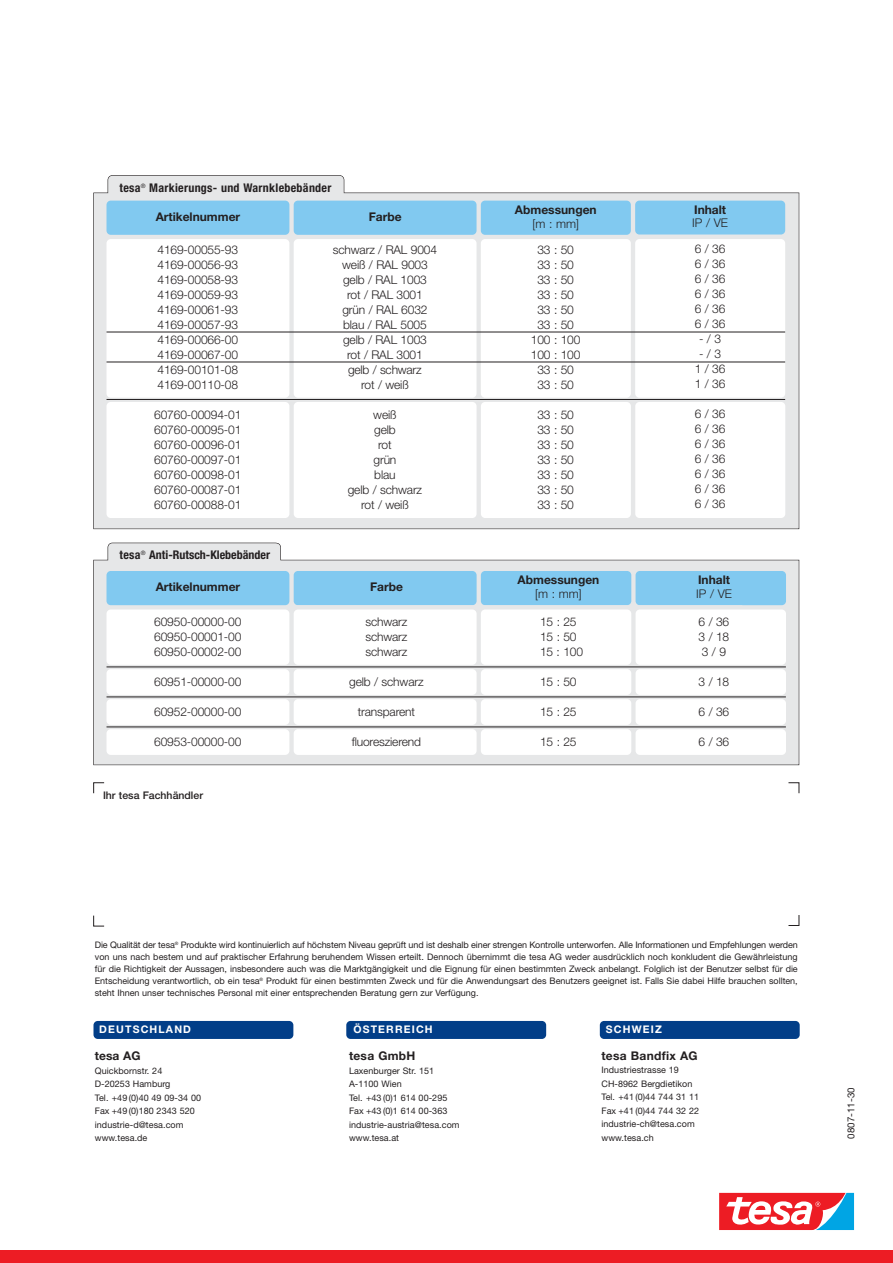
<style>
.page{position:relative;width:893px;height:1263px;background:#fff}
.page>*{position:absolute;margin:0;border:0;box-sizing:border-box;transform-origin:0 0}
.t1{font:300 12px/15px "Helvetica Neue";letter-spacing:-.01em;color:#231f20;text-align:justify}
.t2{font:700 12px "Helvetica Neue";color:#231f20}
.t3{font:700 condensed 12px "Helvetica Neue";letter-spacing:.025em;color:#231f20}
.t4{font:700 condensed 12px "Helvetica Neue";color:#231f20}
.t5{font:700 12px "Helvetica Neue";letter-spacing:.02em;color:#231f20}
.t6{font:700 10.5px "Helvetica Neue";letter-spacing:.11em;color:#fff}
.t7{font:500 10.5px "Helvetica Neue";color:#231f20}
.t8{font:9.75px "Helvetica Neue";color:#231f20}
.t9{font:9px/13.5px "Helvetica Neue";letter-spacing:.005em;color:#231f20}
</style>
<div class="page">
<svg style="left:93px;top:543px;width:706px;height:222px"></svg>
<div style="left:635px;top:571px;width:151px;height:34px;background:#81c9f0;border-radius:4px"></div>
<div style="left:635px;top:610px;width:151px;height:55px;background:#fff;border-radius:4px"></div>
<div style="left:635px;top:669px;width:151px;height:26px;background:#fff;border-radius:4px"></div>
<div style="left:481px;top:571px;width:150px;height:34px;background:#81c9f0;border-radius:4px"></div>
<div style="left:481px;top:610px;width:150px;height:55px;background:#fff;border-radius:4px"></div>
<div style="left:481px;top:669px;width:150px;height:26px;background:#fff;border-radius:4px"></div>
<div style="left:294px;top:571px;width:183px;height:34px;background:#81c9f0;border-radius:4px"></div>
<div style="left:294px;top:610px;width:183px;height:55px;background:#fff;border-radius:4px"></div>
<div style="left:294px;top:669px;width:183px;height:26px;background:#fff;border-radius:4px"></div>
<div style="left:635px;top:699px;width:151px;height:26px;background:#fff;border-radius:4px"></div>
<div style="left:481px;top:699px;width:150px;height:26px;background:#fff;border-radius:4px"></div>
<div style="left:294px;top:699px;width:183px;height:26px;background:#fff;border-radius:4px"></div>
<div style="left:635px;top:729px;width:151px;height:26px;background:#fff;border-radius:4px"></div>
<div style="left:481px;top:729px;width:150px;height:26px;background:#fff;border-radius:4px"></div>
<div style="left:294px;top:729px;width:183px;height:26px;background:#fff;border-radius:4px"></div>
<div style="left:0;top:1250px;width:893px;height:13px;background:#ed1c24"></div>
<div style="left:718px;top:1193px;width:136px;height:38px;background:#fef6f6"></div>
<svg style="left:719px;top:1193px;width:135px;height:37px"></svg>
<svg style="left:93px;top:175px;width:706px;height:354px"></svg>
<div style="left:106px;top:201px;width:183px;height:34px;background:#81c9f0;border-radius:4px"></div>
<div style="left:294px;top:201px;width:182px;height:34px;background:#81c9f0;border-radius:4px"></div>
<div style="left:481px;top:201px;width:150px;height:34px;background:#81c9f0;border-radius:4px"></div>
<div style="left:635px;top:201px;width:150px;height:34px;background:#81c9f0;border-radius:4px"></div>
<div style="left:106px;top:239px;width:183px;height:159px;background:#fff;border-radius:4px"></div>
<div style="left:294px;top:239px;width:182px;height:159px;background:#fff;border-radius:4px"></div>
<div style="left:481px;top:239px;width:150px;height:159px;background:#fff;border-radius:4px"></div>
<div style="left:635px;top:239px;width:150px;height:159px;background:#fff;border-radius:4px"></div>
<div style="left:106px;top:402px;width:183px;height:116px;background:#fff;border-radius:4px"></div>
<div style="left:294px;top:402px;width:182px;height:116px;background:#fff;border-radius:4px"></div>
<div style="left:481px;top:402px;width:150px;height:116px;background:#fff;border-radius:4px"></div>
<div style="left:635px;top:402px;width:150px;height:116px;background:#fff;border-radius:4px"></div>
<div style="left:346px;top:1021px;width:200px;height:18px;background:#023e88;border-radius:4px"></div>
<div style="left:93px;top:1021px;width:200px;height:18px;background:#023e88;border-radius:4px"></div>
<div style="left:600px;top:1021px;width:200px;height:18px;background:#023e88;border-radius:4px"></div>
<hr style="left:127px;top:605px;width:615px;height:1px;background:#e6e7e8">
<div style="left:106px;top:571px;width:183px;height:34px;background:#81c9f0;border-radius:4px"></div>
<div style="left:106px;top:610px;width:183px;height:55px;background:#fff;border-radius:4px"></div>
<div style="left:106px;top:669px;width:183px;height:26px;background:#fff;border-radius:4px"></div>
<div style="left:106px;top:699px;width:183px;height:26px;background:#fff;border-radius:4px"></div>
<div style="left:106px;top:729px;width:183px;height:26px;background:#fff;border-radius:4px"></div>
<hr style="left:106px;top:667px;width:680px;height:1px;background:#231f20">
<hr style="left:106px;top:697px;width:680px;height:1px;background:#231f20">
<hr style="left:106px;top:727px;width:680px;height:1px;background:#231f20">
<svg style="left:93px;top:915px;width:12px;height:12px"></svg>
<svg style="left:788px;top:915px;width:11px;height:11px"></svg>
<svg style="left:93px;top:782px;width:12px;height:12px"></svg>
<svg style="left:788px;top:782px;width:11px;height:12px"></svg>
<hr style="left:106px;top:332px;width:679px;height:1px;background:#231f20">
<hr style="left:106px;top:362px;width:679px;height:1px;background:#231f20">
<hr style="left:106px;top:399px;width:679px;height:1px;background:#231f20">
<h1 class="t3" style="left:120px;top:183px;width:213px">tesa<sup>®</sup> Markierungs- und Warnklebebänder</h1>
<h1 class="t2" style="left:156px;top:212px;width:86px">Artikelnummer</h1>
<h1 class="t2" style="left:369px;top:212px;width:34px">Farbe</h1>
<h1 class="t1" style="left:157px;top:243px;width:82px">4169-00055-93<br>4169-00056-93<br>4169-00058-93<br>4169-00059-93<br>4169-00061-93<br>4169-00057-93<br>4169-00066-00<br>4169-00067-00<br>4169-00101-08<br>4169-00110-08</h1>
<h1 class="t1" style="left:154px;top:408px;width:89px">60760-00094-01<br>60760-00095-01<br>60760-00096-01<br>60760-00097-01<br>60760-00098-01<br>60760-00087-01<br>60760-00088-01</h1>
<h1 class="t1" style="left:333px;top:243px;width:106px;text-align:center">schwarz / RAL 9004 weiß / RAL 9003 gelb / RAL 1003<br>rot / RAL 3001<br>grün / RAL 6032 blau / RAL 5005 gelb / RAL 1003<br>rot / RAL 3001<br>gelb / schwarz<br>rot / weiß</h1>
<h1 class="t1" style="left:348px;top:408px;width:76px;text-align:center">weiß<br>gelb<br>rot<br>grün<br>blau<br>gelb / schwarz rot / weiß</h1>
<h1 class="t4" style="left:120px;top:551px;width:152px">tesa<sup>®</sup> Anti-Rutsch-Klebebänder</h1>
<h1 class="t2" style="left:156px;top:583px;width:86px">Artikelnummer</h1>
<h1 class="t2" style="left:370px;top:583px;width:34px">Farbe</h1>
<h1 class="t1" style="left:154px;top:615px;width:89px">60950-00000-00<br>60950-00001-00<br>60950-00002-00</h1>
<h1 class="t1" style="left:154px;top:675px;width:89px">60951-00000-00</h1>
<h1 class="t1" style="left:154px;top:705px;width:89px">60952-00000-00</h1>
<h1 class="t1" style="left:154px;top:735px;width:89px">60953-00000-00</h1>
<p class="t7" style="left:103px;top:792px;width:101px">Ihr tesa Fachhändler</p>
<h1 class="t1" style="left:365px;top:615px;width:44px">schwarz schwarz schwarz</h1>
<h1 class="t1" style="left:349px;top:675px;width:76px">gelb / schwarz</h1>
<h1 class="t1" style="left:358px;top:705px;width:59px">transparent</h1>
<h1 class="t1" style="left:352px;top:735px;width:71px">fluoreszierend</h1>
<h1 class="t2" style="left:515px;top:206px;width:83px">Abmessungen</h1>
<h1 class="t1" style="left:533px;top:217px;width:48px">[m : mm]</h1>
<h1 class="t1" style="left:531px;top:243px;width:51px;text-align:center">33 : 50<br>33 : 50<br>33 : 50<br>33 : 50<br>33 : 50<br>33 : 50<br>100 : 100<br>100 : 100<br>33 : 50<br>33 : 50</h1>
<h1 class="t1" style="left:537px;top:408px;width:38px">33 : 50<br>33 : 50<br>33 : 50<br>33 : 50<br>33 : 50<br>33 : 50<br>33 : 50</h1>
<h1 class="t2" style="left:517px;top:576px;width:83px">Abmessungen</h1>
<h1 class="t1" style="left:535px;top:587px;width:48px">[m : mm]</h1>
<h1 class="t1" style="left:540px;top:615px;width:45px;text-align:left">15 : 25<br>15 : 50<br>15 : 100</h1>
<h1 class="t1" style="left:540px;top:675px;width:38px">15 : 50</h1>
<h1 class="t1" style="left:540px;top:705px;width:38px">15 : 25</h1>
<h1 class="t1" style="left:540px;top:735px;width:38px">15 : 25</h1>
<h1 class="t2" style="left:694px;top:205px;width:33px">Inhalt</h1>
<h1 class="t1" style="left:692px;top:217px;width:37px">IP / VE</h1>
<h1 class="t1" style="left:695px;top:243px;width:32px">6 / 36<br>6 / 36<br>6 / 36<br>6 / 36<br>6 / 36<br>6 / 36</h1>
<h1 class="t1" style="left:699px;top:333px;width:23px">- / 3</h1>
<h1 class="t1" style="left:695px;top:348px;width:32px;text-align:center">- / 3<br>1 / 36<br>1 / 36</h1>
<h1 class="t1" style="left:695px;top:408px;width:32px">6 / 36<br>6 / 36<br>6 / 36<br>6 / 36<br>6 / 36<br>6 / 36<br>6 / 36</h1>
<h1 class="t2" style="left:698px;top:576px;width:33px">Inhalt</h1>
<h1 class="t1" style="left:696px;top:587px;width:37px">IP / VE</h1>
<h1 class="t1" style="left:698px;top:615px;width:32px">6 / 36<br>3 / 18<br>3 / 9</h1>
<h1 class="t1" style="left:698px;top:675px;width:32px">3 / 18</h1>
<h1 class="t1" style="left:698px;top:705px;width:32px">6 / 36</h1>
<h1 class="t1" style="left:698px;top:735px;width:32px">6 / 36</h1>
<p class="t9" style="left:95px;top:939px;width:704px;line-height:12px;text-align:justify">Die Qualität der tesa<sup>®</sup> Produkte wird kontinuierlich auf höchstem Niveau geprüft und ist deshalb einer strengen Kontrolle unterworfen. Alle Informationen und Empfehlungen werden von uns nach bestem und auf praktischer Erfahrung beruhendem Wissen erteilt. Dennoch übernimmt die tesa AG weder ausdrücklich noch konkludent die Gewährleistung für die Richtigkeit der Aussagen, insbesondere auch was die Marktgängigkeit und die Eignung für einen bestimmten Zweck anbelangt. Folglich ist der Benutzer selbst für die Entscheidung verantwortlich, ob ein tesa<sup>®</sup> Produkt für einen bestimmten Zweck und für die Anwendungsart des Benutzers geeignet ist. Falls Sie dabei Hilfe brauchen sollten, steht Ihnen unser technisches Personal mit einer entsprechenden Beratung gern zur Verfügung.</p>
<p class="t6" style="left:353px;top:1026px;width:81px">ÖSTERREICH</p>
<h1 class="t5" style="left:349px;top:1052px;width:68px">tesa GmbH</h1>
<p class="t9" style="left:349px;top:1065px;width:112px">Laxenburger Str. 151<br>A-1100 Wien<br>Tel. +43 (0)1 614 00-295<br>Fax +43 (0)1 614 00-363 industrie-austria@tesa.com www.tesa.at</p>
<p class="t6" style="left:606px;top:1025px;width:57px">SCHWEIZ</p>
<h1 class="t5" style="left:601px;top:1051px;width:98px">tesa Bandfix AG</h1>
<p class="t9" style="left:601px;top:1064px;width:99px">Industriestrasse 19<br>CH-8962 Bergdietikon<br>Tel. +41 (0)44 744 31 11<br>Fax +41 (0)44 744 32 22 industrie-ch@tesa.com www.tesa.ch</p>
<p class="t6" style="left:99px;top:1026px;width:93px">DEUTSCHLAND</p>
<h1 class="t2" style="left:95px;top:1052px;width:47px">tesa AG</h1>
<p class="t9" style="left:95px;top:1065px;width:108px">Quickbornstr. 24<br>D-20253 Hamburg<br>Tel. +49 (0)40 49 09-34 00<br>Fax +49 (0)180 2343 520 industrie-d@tesa.com www.tesa.de</p>
<p class="t8" style="left:847px;top:1139px;width:52px;rotate:-90deg">0807-11-30</p>
</div>
